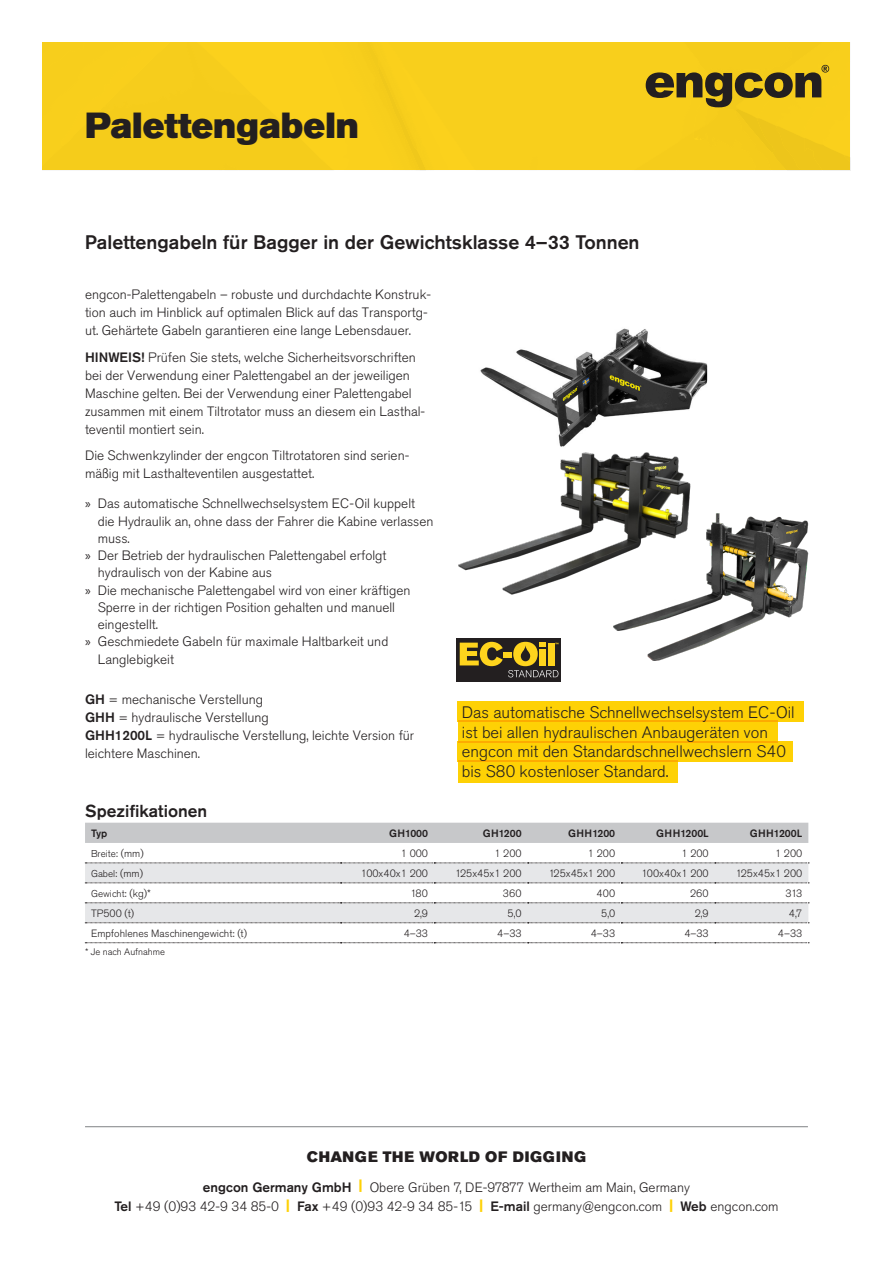
<style>
.page{position:relative;width:893px;height:1263px;background:#fff}
.page>*{position:absolute;margin:0;border:0;box-sizing:border-box;transform-origin:0 0}
.Product_heading{font:36px "Akzidenz Grotesk Pro Super";color:#231f20}
.t1{font:500 19.5px "Akzidenz Grotesk Pro";color:#231f20}
.t2{font:500 17.25px "Akzidenz Grotesk Pro";letter-spacing:.005em;color:#231f20}
.t3{font:300 16.5px/19.8px "Akzidenz Grotesk Pro";color:#231f20}
.t4{font:15px "Akzidenz Grotesk Pro Super";letter-spacing:.05em;color:#231f20}
.Brödtext1{font:300 13.5px/18px "Akzidenz Grotesk Pro";color:#231f20}
.Tabell___Text{font:300 10.5px "Akzidenz Grotesk Pro";color:#231f20}
.t5{font:500 10.5px "Akzidenz Grotesk Pro";color:#231f20}
.t6{font:300 9.9px "Akzidenz Grotesk Pro";color:#231f20}
.t7{font:300 9.45px "Akzidenz Grotesk Pro";color:#231f20}
.s1{font-weight:500}
.s2{font-family:"Myriad Pro";font-weight:400}
.s3{font-size:10.5px}
.s4{font-family:"Akzidenz Grotesk Pro Super";font-weight:400;color:#fed105}
</style>
<div class="page">
<div style="left:43px;top:43px;width:807px;height:128px;background:#f8cf1c"></div>
<hr style="left:85px;top:1126px;width:723px;height:1px;background:#808285">
<div style="left:85px;top:823px;width:723px;height:20px;background:#c7c8ca"></div>
<svg style="left:85px;top:863px;width:724px;height:80px"></svg>
<img style="left:480px;top:328px;width:227px;height:119px">
<img style="left:613px;top:514px;width:196px;height:146px">
<img style="left:458px;top:452px;width:239px;height:149px">
<div style="left:456px;top:639px;width:104px;height:43px;background:#231f20"></div>
<svg style="left:460px;top:642px;width:98px;height:35px"></svg>
<div style="left:457px;top:702px;width:347px;height:20px;background:#fed105"></div>
<div style="left:458px;top:720px;width:320px;height:23px;background:#fed105"></div>
<div style="left:458px;top:760px;width:220px;height:23px;background:#fed105"></div>
<div style="left:457px;top:742px;width:336px;height:20px;background:#fed105"></div>
<p class="Product_heading" style="left:85px;top:102px;width:276px">Palettengabeln</p>
<p class="t1" style="left:85px;top:229px;width:556px">Palettengabeln für Bagger in der Gewichtsklasse 4–33 Tonnen</p>
<p class="Brödtext1" style="left:85px;top:286px;width:347px">engcon-Palettengabeln – robuste und durchdachte Konstruk&shy;tion auch im Hinblick auf optimalen Blick auf das Transportg&shy;ut. Gehärtete Gabeln garantieren eine lange Lebensdauer.</p>
<p class="Brödtext1" style="left:85px;top:348px;width:342px"><span class="s1">HINWEIS!</span> Prüfen Sie stets, welche Sicherheitsvorschriften bei der Verwendung einer Palettengabel an der jeweiligen Maschine gelten. Bei der Verwendung einer Palettengabel zusammen mit einem Tiltrotator muss an diesem ein Lasthal&shy;teventil montiert sein.</p>
<p class="Brödtext1" style="left:85px;top:447px;width:326px">Die Schwenkzylinder der engcon Tiltrotatoren sind serien&shy;mäßig mit Lasthalteventilen ausgestattet.</p>
<p class="Brödtext1" style="left:98px;top:495px;width:337px;line-height:17.2px;text-indent:-13px"><span class="s2">»</span> Das automatische Schnellwechselsystem EC-Oil kuppelt die Hydraulik an, ohne dass der Fahrer die Kabine verlassen muss.</p>
<p class="Brödtext1" style="left:98px;top:547px;width:290px;line-height:17.2px;text-indent:-13px"><span class="s2">»</span> Der Betrieb der hydraulischen Palettengabel erfolgt hydraulisch von der Kabine aus</p>
<p class="Brödtext1" style="left:98px;top:581px;width:314px;line-height:17.2px;text-indent:-13px"><span class="s2">»</span> Die mechanische Palettengabel wird von einer kräftigen<br>Sperre in der richtigen Position gehalten und manuell eingestellt.</p>
<p class="Brödtext1" style="left:98px;top:633px;width:292px;line-height:17.2px;text-indent:-13px"><span class="s2">»</span> Geschmiedete Gabeln für maximale Haltbarkeit und<br>Langlebigkeit</p>
<p class="Brödtext1" style="left:85px;top:690px;width:331px"><span class="s1">GH</span> = mechanische Verstellung<br><span class="s1">GHH</span> = hydraulische Verstellung<br><span class="s1">GHH1200L</span> = hydraulische Verstellung, leichte Version für leichtere Maschinen.</p>
<p class="t3" style="left:462px;top:702px;width:334px">Das automatische Schnellwechselsystem EC-Oil ist bei allen hydraulischen Anbaugeräten von engcon mit den Standardschnellwechslern S40 bis S80 kostenloser Standard.</p>
<h2 class="t2" style="left:85px;top:799px;width:124px">Spezifikationen</h2>
<p class="t5" style="left:91px;top:826px;width:18px">Typ</p>
<p class="t5" style="left:389px;top:826px;width:41px">GH1000</p>
<p class="t5" style="left:483px;top:826px;width:40px">GH1200</p>
<p class="t5" style="left:568px;top:826px;width:49px">GHH1200</p>
<p class="t5" style="left:656px;top:826px;width:54px">GHH1200L</p>
<p class="t5" style="left:750px;top:826px;width:54px">GHH1200L</p>
<p class="t6" style="left:91px;top:847px;width:54px">Breite<span class="s3">: (mm)</span></p>
<p class="Tabell___Text" style="left:401px;top:846px;width:29px">1 000</p>
<p class="Tabell___Text" style="left:494px;top:846px;width:29px">1 200</p>
<p class="Tabell___Text" style="left:588px;top:846px;width:29px">1 200</p>
<p class="Tabell___Text" style="left:681px;top:846px;width:29px">1 200</p>
<p class="Tabell___Text" style="left:775px;top:846px;width:29px">1 200</p>
<p class="t6" style="left:91px;top:867px;width:53px">Gabel<span class="s3">: (mm)</span></p>
<p class="Tabell___Text" style="left:361px;top:866px;width:69px">100x40x1 200</p>
<p class="Tabell___Text" style="left:455px;top:866px;width:68px">125x45x1 200</p>
<p class="Tabell___Text" style="left:549px;top:866px;width:68px">125x45x1 200</p>
<p class="Tabell___Text" style="left:642px;top:866px;width:69px">100x40x1 200</p>
<p class="Tabell___Text" style="left:736px;top:866px;width:68px">125x45x1 200</p>
<p class="t6" style="left:91px;top:887px;width:61px">Gewicht<span class="s3">: (kg)*</span></p>
<p class="Tabell___Text" style="left:410px;top:886px;width:19px">180</p>
<p class="Tabell___Text" style="left:503px;top:886px;width:20px">360</p>
<p class="Tabell___Text" style="left:597px;top:886px;width:20px">400</p>
<p class="Tabell___Text" style="left:690px;top:886px;width:20px">260</p>
<p class="Tabell___Text" style="left:785px;top:886px;width:18px">313</p>
<p class="Tabell___Text" style="left:91px;top:906px;width:45px">TP500 (t)</p>
<p class="Tabell___Text" style="left:414px;top:906px;width:16px">2,9</p>
<p class="Tabell___Text" style="left:508px;top:906px;width:16px">5,0</p>
<p class="Tabell___Text" style="left:601px;top:906px;width:16px">5,0</p>
<p class="Tabell___Text" style="left:695px;top:906px;width:16px">2,9</p>
<p class="Tabell___Text" style="left:789px;top:906px;width:15px">4,7</p>
<p class="Tabell___Text" style="left:91px;top:926px;width:157px">Empfohlenes Maschinengewicht: (t)</p>
<p class="Tabell___Text" style="left:404px;top:926px;width:26px">4–33</p>
<p class="Tabell___Text" style="left:497px;top:926px;width:26px">4–33</p>
<p class="Tabell___Text" style="left:591px;top:926px;width:26px">4–33</p>
<p class="Tabell___Text" style="left:684px;top:926px;width:26px">4–33</p>
<p class="Tabell___Text" style="left:778px;top:926px;width:26px">4–33</p>
<p class="t7" style="left:85px;top:945px;width:82px">* Je nach Aufnahme</p>
<p class="t4" style="left:307px;top:1146px;width:281px">CHANGE THE WORLD OF DIGGING</p>
<p class="Brödtext1" style="left:114px;top:1177px;width:666px;line-height:19.5px;text-align:center"><span class="s1">engcon Germany GmbH</span> <span class="s4">|</span> Obere Grüben 7, DE-97877 Wertheim am Main, Germany<br><span class="s1">Tel</span> +49 (0)93 42-9 34 85-0 <span class="s4">|</span> <span class="s1">Fax</span> +49 (0)93 42-9 34 85-15 <span class="s4">|</span> <span class="s1">E-mail</span> germany@engcon.com <span class="s4">|</span> <span class="s1">Web</span> engcon.com</p>
</div>
